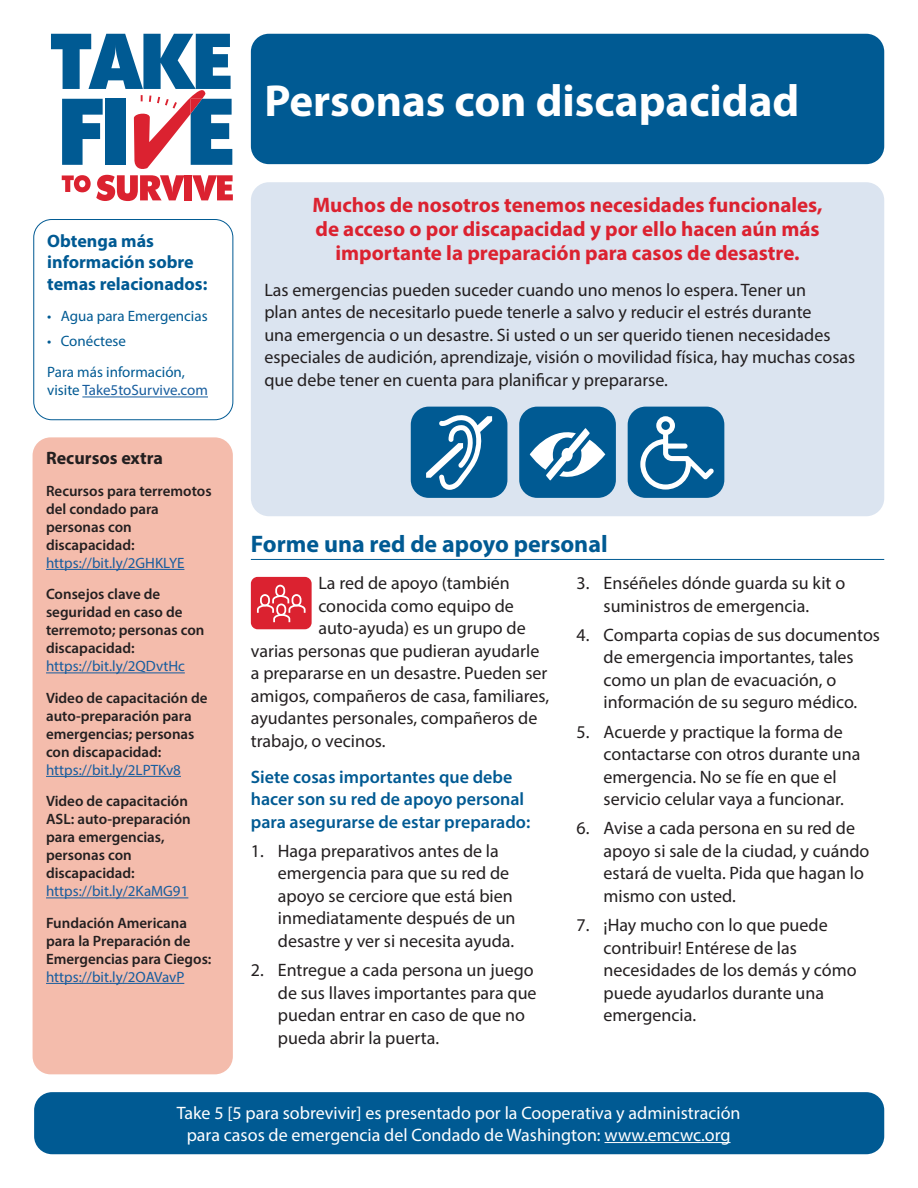
<style>
.page{position:relative;width:918px;height:1188px;background:#fff}
.page>*{position:absolute;margin:0;border:0;box-sizing:border-box;transform-origin:0 0}
.t1{font:700 45px "Myriad Pro";color:#fff}
.t2{font:700 24px "Myriad Pro";color:#005a93}
.t3{font:700 21px/24px "Myriad Pro";color:#db2230;text-align:center}
.t4{font:18px/22.5px "Myriad Pro";color:#231f20}
.t5{font:18px/21.6px "Myriad Pro";color:#fff;text-align:center}
.t6{font:600 18px/22.5px "Myriad Pro";color:#005a93}
.t7{font:700 18px/21.6px "Myriad Pro";color:#005a93}
.t8{font:700 18px "Myriad Pro";color:#231f20}
.t9{font:600 15px/18px "Myriad Pro";color:#231f20}
.t10{font:15px "Myriad Pro";color:#175d9e}
.t11{font:15px/31.5px "Myriad Pro";color:#005a93}
.s1{color:#005a93}
</style>
<div class="page">
<div style="left:34px;top:1092px;width:850px;height:62px;background:#005a93;border-radius:18px"></div>
<div style="left:33px;top:219px;width:200px;height:201px;border:1px solid #005a93;border-radius:18px"></div>
<div style="left:33px;top:437px;width:200px;height:637px;background:#f4bcac;border-radius:18px"></div>
<div style="left:251px;top:182px;width:633px;height:334px;background:#dbe4f0;border-radius:18px"></div>
<div style="left:251px;top:34px;width:633px;height:130px;background:#005a93;border-radius:18px"></div>
<svg style="left:51px;top:34px;width:182px;height:167px"></svg>
<hr style="left:82px;top:397px;width:126px;height:1px;background:#175d9e">
<hr style="left:605px;top:1142px;width:126px;height:1px;background:#fff">
<div style="left:251px;top:577px;width:61px;height:52px;background:#db2230;border-radius:7px"></div>
<div style="left:411px;top:407px;width:96px;height:91px;background:#005a93;border-radius:18px"></div>
<div style="left:519px;top:407px;width:97px;height:91px;background:#005a93;border-radius:18px"></div>
<div style="left:628px;top:407px;width:96px;height:91px;background:#005a93;border-radius:18px"></div>
<svg style="left:426px;top:415px;width:66px;height:75px"></svg>
<svg style="left:530px;top:428px;width:75px;height:52px"></svg>
<svg style="left:641px;top:416px;width:73px;height:74px"></svg>
<hr style="left:251px;top:559px;width:633px;height:1px;background:#005a93">
<svg style="left:257px;top:585px;width:49px;height:37px"></svg>
<hr style="left:46px;top:569px;width:138px;height:1px;background:#175d9e">
<hr style="left:46px;top:673px;width:139px;height:1px;background:#175d9e">
<hr style="left:46px;top:776px;width:135px;height:1px;background:#175d9e">
<hr style="left:46px;top:898px;width:142px;height:1px;background:#175d9e">
<hr style="left:46px;top:983px;width:138px;height:1px;background:#175d9e">
<p class="t7" style="left:47px;top:229px;width:162px">Obtenga más información sobre temas relacionados:</p>
<p class="t11" style="left:47px;top:300px;width:162px">• Agua para Emergencias</p>
<p class="t11" style="left:47px;top:325px;width:139px">• Conéctese<br>Para más información,</p>
<p class="t10" style="left:47px;top:381px;width:162px"><span class="s1">visite</span> Take5toSurvive.com</p>
<p class="t8" style="left:46px;top:447px;width:118px">Recursos extra</p>
<p class="t9" style="left:46px;top:481px;width:167px">Recursos para terremotos del condado para personas con discapacidad:</p>
<p class="t10" style="left:46px;top:554px;width:140px">https://bit.ly/2GHKLYE</p>
<p class="t9" style="left:46px;top:585px;width:160px">Consejos clave de seguridad en caso de terremoto; personas con discapacidad:</p>
<p class="t10" style="left:46px;top:657px;width:140px">https://bit.ly/2QDvtHc</p>
<p class="t9" style="left:46px;top:688px;width:163px">Video de capacitación de auto-preparación para emergencias; personas con discapacidad:</p>
<p class="t10" style="left:46px;top:761px;width:136px">https://bit.ly/2LPTKv8</p>
<p class="t9" style="left:46px;top:792px;width:146px">Video de capacitación<br>ASL: auto-preparación para emergencias, personas con discapacidad:</p>
<p class="t10" style="left:46px;top:882px;width:144px">https://bit.ly/2KaMG91</p>
<p class="t9" style="left:46px;top:913px;width:167px">Fundación Americana para la Preparación de<br>Emergencias para Ciegos:</p>
<p class="t10" style="left:46px;top:968px;width:140px">https://bit.ly/2OAVavP</p>
<h1 class="t1" style="left:264px;top:71px;width:537px">Personas con discapacidad</h1>
<p class="t3" style="left:312px;top:192px;width:512px">Muchos de nosotros tenemos necesidades funcionales, de acceso o por discapacidad y por ello hacen aún más importante la preparación para casos de desastre.</p>
<p class="t4" style="left:264px;top:278px;width:593px">Las emergencias pueden suceder cuando uno menos lo espera. Tener un<br>plan antes de necesitarlo puede tenerle a salvo y reducir el estrés durante<br>una emergencia o un desastre. Si usted o un ser querido tienen necesidades especiales de audición, aprendizaje, visión o movilidad física, hay muchas cosas que debe tener en cuenta para planificar y prepararse.</p>
<h2 class="t2" style="left:251px;top:529px;width:358px">Forme una red de apoyo personal</h2>
<p class="t4" style="left:318px;top:572px;width:193px">La red de apoyo (también</p>
<p class="t4" style="left:318px;top:594px;width:197px">conocida como equipo de</p>
<p class="t4" style="left:318px;top:617px;width:209px">auto-ayuda) es un grupo de</p>
<p class="t4" style="left:251px;top:639px;width:290px">varias personas que pudieran ayudarle</p>
<p class="t4" style="left:251px;top:662px;width:298px">a prepararse en un desastre. Pueden ser</p>
<p class="t4" style="left:251px;top:684px;width:300px">amigos, compañeros de casa, familiares,</p>
<p class="t4" style="left:251px;top:707px;width:288px">ayudantes personales, compañeros de</p>
<p class="t4" style="left:251px;top:729px;width:136px">trabajo, o vecinos.</p>
<p class="t6" style="left:251px;top:765px;width:281px">Siete cosas importantes que debe hacer son su red de apoyo personal para asegurarse de estar preparado:</p>
<p class="t4" style="left:278px;top:839px;width:239px;text-indent:-27px">1. Haga preparativos antes de la emergencia para que su red de apoyo se cerciore que está bien inmediatamente después de un desastre y ver si necesita ayuda.</p>
<p class="t4" style="left:278px;top:959px;width:260px;text-indent:-27px">2. Entregue a cada persona un juego de sus llaves importantes para que puedan entrar en caso de que no pueda abrir la puerta.</p>
<p class="t4" style="left:577px;top:572px;width:270px;text-align:center">3. Enséñeles dónde guarda su kit o suministros de emergencia.</p>
<p class="t4" style="left:604px;top:623px;width:278px;text-indent:-27px">4. Comparta copias de sus documentos de emergencia importantes, tales como un plan de evacuación, o información de su seguro médico.</p>
<p class="t4" style="left:604px;top:720px;width:258px;text-indent:-27px">5. Acuerde y practique la forma de contactarse con otros durante una emergencia. No se fíe en que el servicio celular vaya a funcionar.</p>
<p class="t4" style="left:604px;top:817px;width:267px;text-indent:-27px">6. Avise a cada persona en su red de apoyo si sale de la ciudad, y cuándo estará de vuelta. Pida que hagan lo mismo con usted.</p>
<p class="t4" style="left:604px;top:914px;width:255px;text-indent:-27px">7. ¡Hay mucho con lo que puede contribuir! Entérese de las necesidades de los demás y cómo puede ayudarlos durante una emergencia.</p>
<p class="t5" style="left:177px;top:1102px;width:565px">Take 5 [5 para sobrevivir] es presentado por la Cooperativa y administración para casos de emergencia del Condado de Washington: www.emcwc.org</p>
</div>
